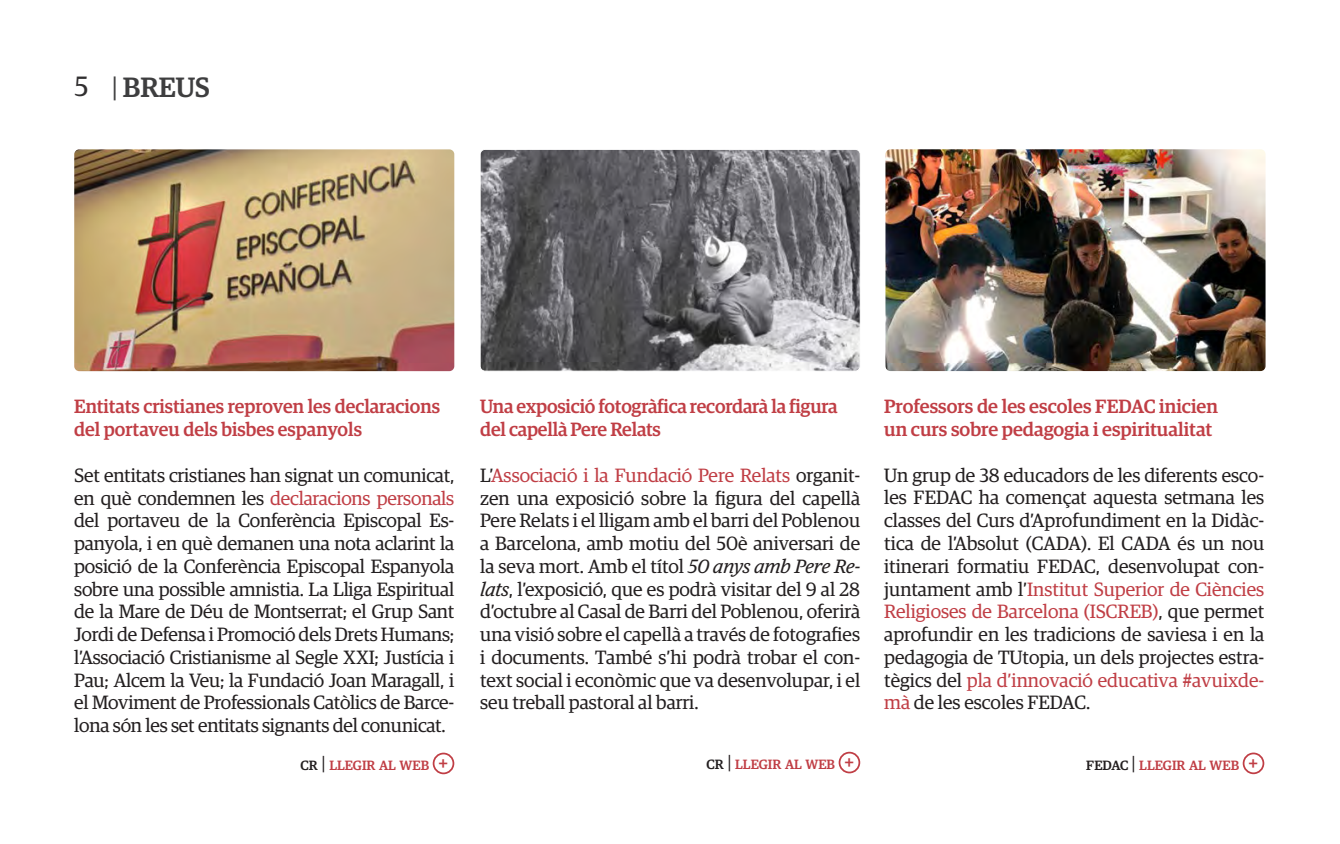
<style>
.page{position:relative;width:1340px;height:844px;background:#fff}
.page>*{position:absolute;margin:0;border:0;box-sizing:border-box;transform-origin:0 0}
.t1{font:500 28px "Guardian Egyp";letter-spacing:-.005em;color:#3e3e3f}
.t2{font:19.25px/22.8px "Guardian Egyp";color:#231f20;text-align:justify}
.intertitol_bandera_esq{font:500 19.25px/22.8px "Guardian Egyp";color:#c03e45}
.t3{font:500 19.25px "Guardian Egyp";color:#c03e45}
.t4{font:500 13.47px "Guardian Egyp";color:#c03e45}
.s1{font-weight:400;color:#312f30}
.s2{font-weight:400}
.s3{color:#c03e45}
.s4{color:#231f20}
.s5{font-weight:400;font-size:19.25px;color:#231f20}
.s6{font-style:italic}
</style>
<div class="page">
<div style="left:838px;top:751px;width:22px;height:22px;border:2px solid #c03e45;border-radius:50%"></div>
<img style="left:482px;top:151px;width:376px;height:218px">
<div style="left:480px;top:149px;width:380px;height:222px;border:1px solid #fff;border-radius:5px"></div>
<div style="left:1242px;top:752px;width:22px;height:22px;border:2px solid #c03e45;border-radius:50%"></div>
<img style="left:885px;top:149px;width:380px;height:222px">
<div style="left:433px;top:752px;width:21px;height:22px;border:2px solid #c03e45;border-radius:50%"></div>
<img style="left:74px;top:149px;width:380px;height:222px">
<h1 class="t1" style="left:74px;top:67px;width:137px"><span class="s1">5</span> <span class="s2">|</span> BREUS</h1>
<p class="intertitol_bandera_esq" style="left:74px;top:394px;width:367px">Entitats cristianes reproven les declaracions del portaveu dels bisbes espanyols</p>
<p class="t2" style="left:74px;top:462px;width:381px">Set entitats cristianes han signat un comunicat, en què condemnen les <span class="s3">declaracions personals </span>del portaveu de la Conferència Episcopal Es&shy;panyola, i en què demanen una nota aclarint la posició de la Conferència Episcopal Espanyola sobre una possible amnistia. La Lliga Espiritual de la Mare de Déu de Montserrat; el Grup Sant Jordi de Defensa i Promoció dels Drets Humans; l’Associació Cristianisme al Segle XXI; Justícia i Pau; Alcem la Veu; la Fundació Joan Maragall, i el Moviment de Professionals Catòlics de Barce&shy;lona són les set entitats signants del conunicat.</p>
<p class="t4" style="left:300px;top:755px;width:130px"><span class="s4">CR</span> <span class="s5">|</span> LLEGIR AL WEB</p>
<p class="t3" style="left:438px;top:749px;width:12px">+</p>
<p class="intertitol_bandera_esq" style="left:480px;top:394px;width:359px">Una exposició fotogràfica recordarà la figura del capellà Pere Relats</p>
<p class="t2" style="left:480px;top:462px;width:381px">L’<span class="s3">Associació i la Fundació Pere Relats</span> organit&shy;zen una exposició sobre la figura del capellà Pere Relats i el lligam amb el barri del Poblenou a Barcelona, amb motiu del 50è aniversari de la seva mort. Amb el títol <span class="s6">50 anys amb Pere Re&shy;lats</span>, l’exposició, que es podrà visitar del 9 al 28 d’octubre al Casal de Barri del Poblenou, oferirà una visió sobre el capellà a través de fotografies i documents. També s’hi podrà trobar el con&shy;text social i econòmic que va desenvolupar, i el seu treball pastoral al barri.</p>
<p class="t4" style="left:706px;top:754px;width:130px"><span class="s4">CR</span> <span class="s5">|</span> LLEGIR AL WEB</p>
<p class="t3" style="left:844px;top:748px;width:12px">+</p>
<p class="intertitol_bandera_esq" style="left:884px;top:394px;width:335px">Professors de les escoles FEDAC inicien</p>
<p class="intertitol_bandera_esq" style="left:884px;top:416px;width:330px">un curs sobre pedagogia i espiritualitat</p>
<p class="t2" style="left:884px;top:462px;width:381px">Un grup de 38 educadors de les diferents esco&shy;les FEDAC ha començat aquesta setmana les classes del Curs d’Aprofundiment en la Didàc&shy;tica de l’Absolut (CADA). El CADA és un nou itinerari formatiu FEDAC, desenvolupat con&shy;juntament amb l’<span class="s3">Institut Superior de Ciències Religioses de Barcelona (ISCREB)</span>, que permet aprofundir en les tradicions de saviesa i en la pedagogia de TUtopia, un dels projectes estra&shy;tègics del <span class="s3">pla d’innovació educativa #avuixde&shy;mà</span> de les escoles FEDAC.</p>
<p class="t4" style="left:1086px;top:755px;width:154px"><span class="s4">FEDAC</span> <span class="s5">|</span> LLEGIR AL WEB</p>
<p class="t3" style="left:1248px;top:749px;width:12px">+</p>
</div>
